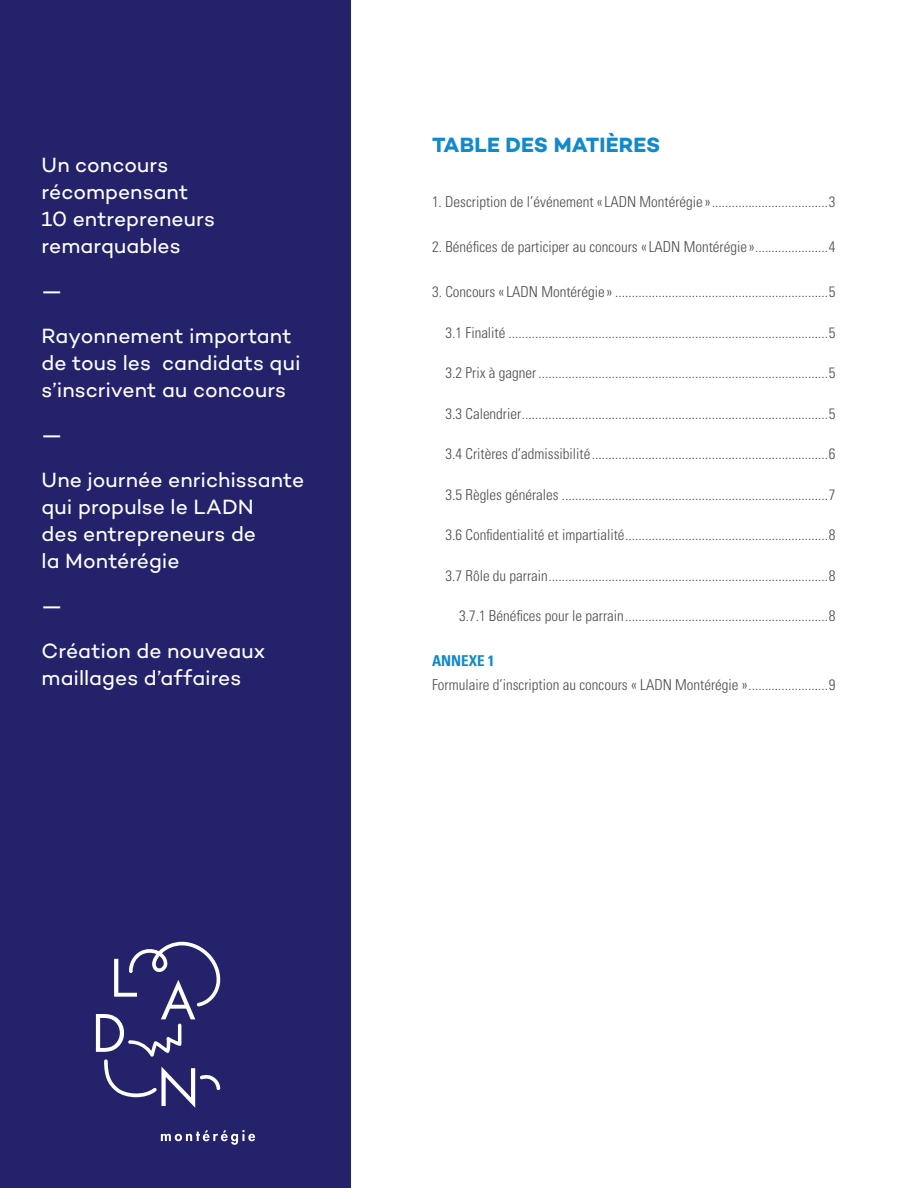
<style>
.page{position:relative;width:918px;height:1188px;background:#fff}
.page>*{position:absolute;margin:0;border:0;box-sizing:border-box;transform-origin:0 0}
.t1{font:21px/27px "Campton";color:#fff}
.t2{font:700 21px "Campton";letter-spacing:.01em;color:#118acb}
.t3{font:300 condensed 15px "Univers";color:#4d4d4f}
.t4{font:700 condensed 15px "Univers";color:#118acb}
</style>
<div class="page">
<div style="left:0;top:0;width:351px;height:1188px;background:#23226b"></div>
<svg style="left:161px;top:1130px;width:94px;height:15px"></svg>
<svg style="left:96px;top:942px;width:125px;height:166px"></svg>
<h1 class="t1" style="left:42px;top:151px;width:175px">Un concours récompensant<br>10 entrepreneurs remarquables</h1>
<h1 class="t1" style="left:42px;top:268px;width:252px;line-height:45px">—<br>Rayonnement important</h1>
<h1 class="t1" style="left:42px;top:349px;width:261px">de tous les candidats qui s’inscrivent au concours</h1>
<h1 class="t1" style="left:42px;top:412px;width:264px;line-height:45px">—<br>Une journée enrichissante</h1>
<h1 class="t1" style="left:42px;top:493px;width:216px;text-align:justify">qui propulse le LADN des entrepreneurs de la Montérégie</h1>
<h1 class="t1" style="left:42px;top:583px;width:225px;line-height:45px">—<br>Création de nouveaux</h1>
<h1 class="t1" style="left:42px;top:664px;width:201px">maillages d’affaires</h1>
<h1 class="t2" style="left:432px;top:131px;width:230px">TABLE DES MATIÈRES</h1>
<p class="t3" style="left:432px;top:193px;width:405px">1. Description de l’événement «LADN Montérégie »...................................3</p>
<p class="t3" style="left:432px;top:238px;width:405px">2. Bénéfices de participer au concours «LADN Montérégie »......................4</p>
<p class="t3" style="left:432px;top:283px;width:405px">3. Concours «LADN Montérégie » ................................................................5</p>
<p class="t3" style="left:446px;top:324px;width:391px">3.1 Finalité ................................................................................................5</p>
<p class="t3" style="left:446px;top:364px;width:391px">3.2 Prix à gagner .......................................................................................5</p>
<p class="t3" style="left:446px;top:405px;width:391px">3.3 Calendrier............................................................................................5</p>
<p class="t3" style="left:446px;top:445px;width:391px">3.4 Critères d’admissibilité.......................................................................6</p>
<p class="t3" style="left:446px;top:486px;width:391px">3.5 Règles générales ................................................................................7</p>
<p class="t3" style="left:446px;top:526px;width:391px">3.6 Confidentialité et impartialité.............................................................8</p>
<p class="t3" style="left:446px;top:567px;width:391px">3.7 Rôle du parrain....................................................................................8</p>
<p class="t3" style="left:459px;top:607px;width:378px">3.7.1 Bénéfices pour le parrain.............................................................8</p>
<p class="t4" style="left:432px;top:652px;width:64px">ANNEXE 1</p>
<p class="t3" style="left:432px;top:676px;width:405px">Formulaire d’inscription au concours « LADN Montérégie »........................9</p>
</div>
